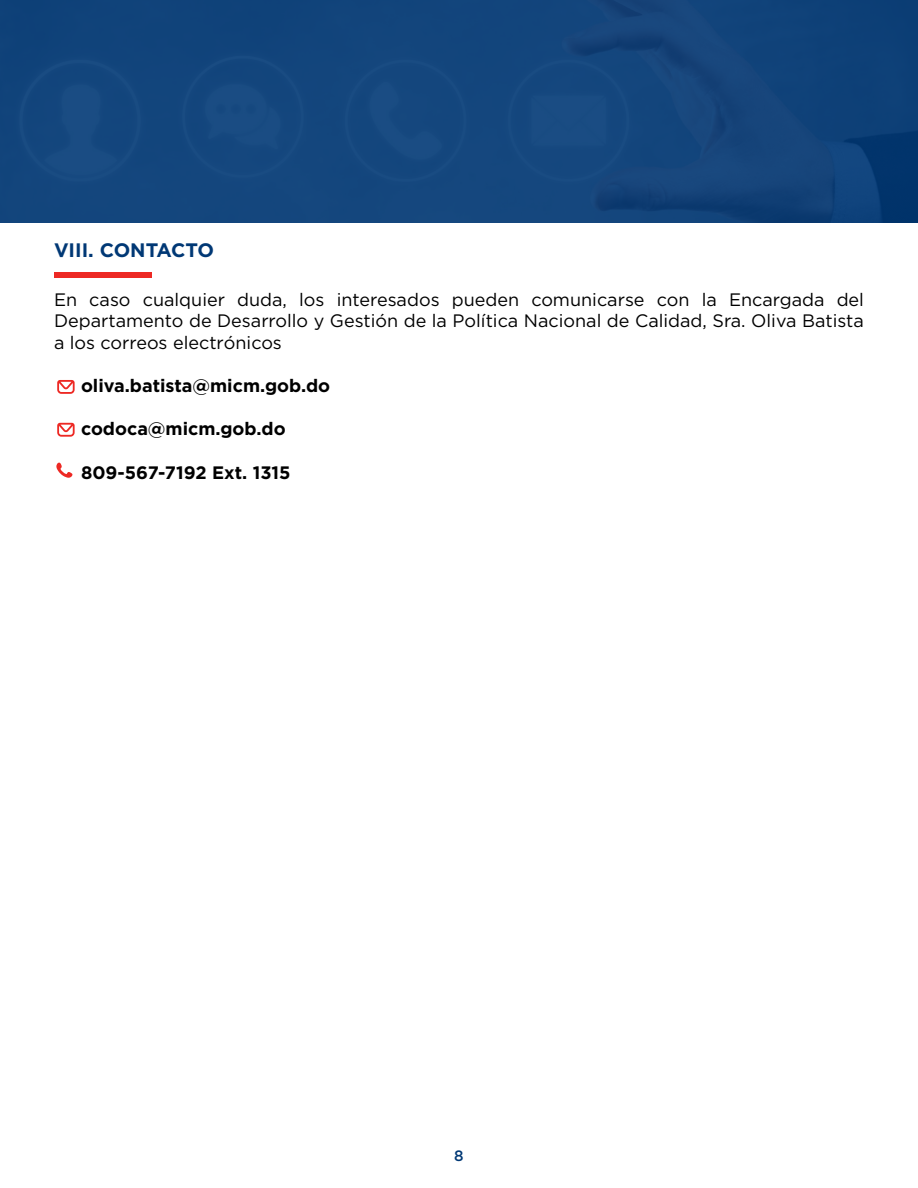
<style>
.page{position:relative;width:918px;height:1188px;background:#fff}
.page>*{position:absolute;margin:0;border:0;box-sizing:border-box;transform-origin:0 0}
.t1{font:700 19.5px "Gotham Pro";color:#003875}
.t2{font:18px/21.6px "Gotham Pro";color:#000;text-align:justify}
.t3{font:700 18px "Gotham Pro";color:#000}
.t4{font:500 15px "Gotham Pro";color:#003875}
</style>
<div class="page">
<div style="left:54px;top:273px;width:98px;height:5px;background:#ed2924"></div>
<svg style="left:56px;top:463px;width:16px;height:15px"></svg>
<svg style="left:57px;top:380px;width:18px;height:14px"></svg>
<svg style="left:57px;top:423px;width:18px;height:14px"></svg>
<div style="left:0;top:0;width:918px;height:222px;background:#13457c"></div>
<p class="t1" style="left:54px;top:239px;width:162px">VIII. CONTACTO</p>
<p class="t2" style="left:54px;top:289px;width:812px">En caso cualquier duda, los interesados pueden comunicarse con la Encargada del Departamento de Desarrollo y Gestión de la Política Nacional de Calidad, Sra. Oliva Batista a los correos electrónicos</p>
<p class="t3" style="left:81px;top:375px;width:251px">oliva.batista@micm.gob.do</p>
<p class="t3" style="left:81px;top:419px;width:206px">codoca@micm.gob.do</p>
<p class="t3" style="left:81px;top:462px;width:211px">809-567-7192 Ext. 1315</p>
<p class="t4" style="left:454px;top:1147px;width:11px">8</p>
</div>
